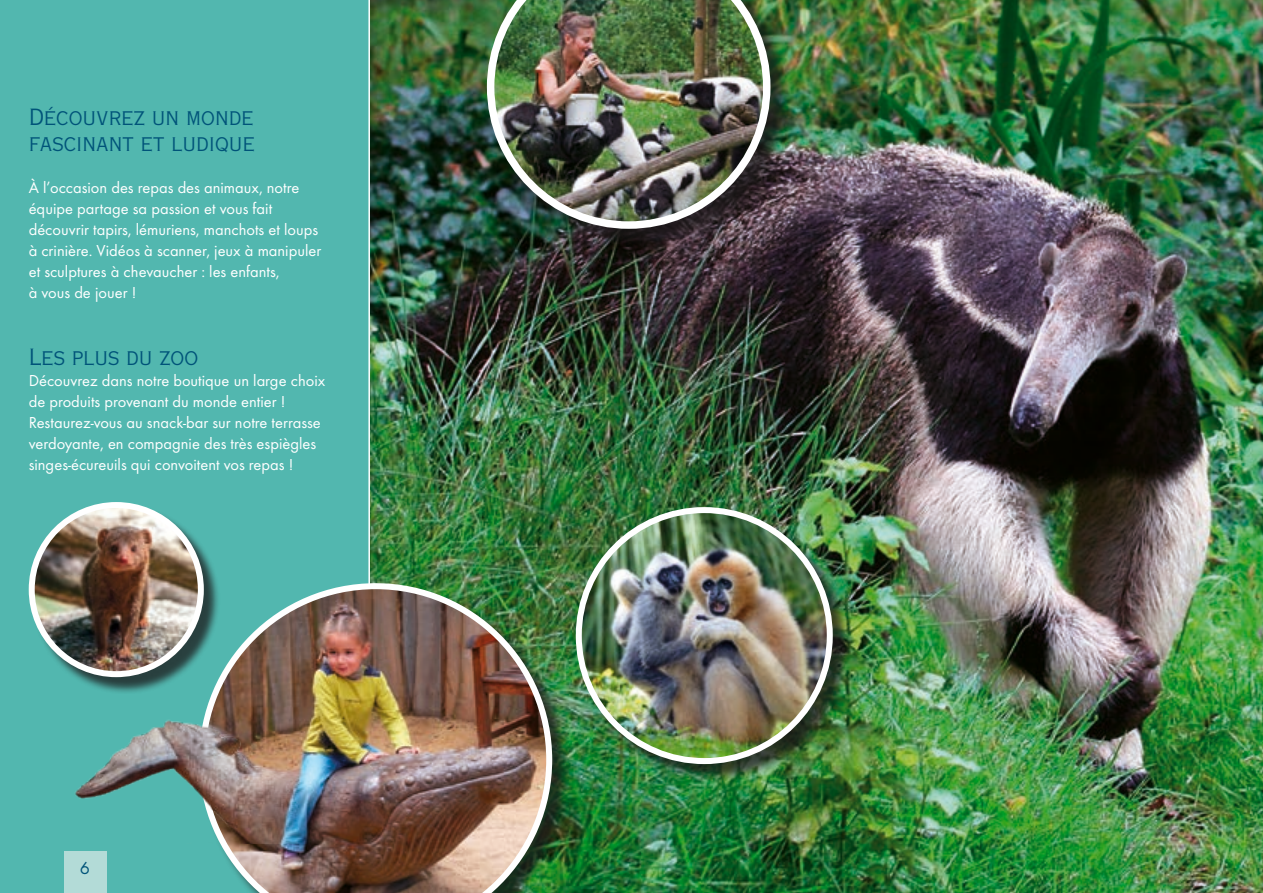
<style>
.page{position:relative;width:1263px;height:893px;background:#fff}
.page>*{position:absolute;margin:0;border:0;box-sizing:border-box;transform-origin:0 0}
.t1{font:22.5px/25.5px "Copperplate Twenty Nine AB";color:#005379}
.t2{font:18px "Futura T";color:#005379}
.t3{font:16.5px/21px "Futura T";color:#fff}
</style>
<div class="page">
<img style="left:384px;top:0;width:879px;height:893px">
<div style="left:0;top:0;width:384px;height:893px;background:#1b1819;opacity:.45"></div>
<div style="left:0;top:0;width:370px;height:893px;background:#52b7af"></div>
<div style="left:578px;top:509px;width:273px;height:274px;background:#1b1819;opacity:.75"></div>
<img style="left:579px;top:510px;width:251px;height:251px;border-radius:125px">
<div style="left:576px;top:507px;width:257px;height:257px;border:6px solid #fff;border-radius:50%"></div>
<div style="left:489px;top:0;width:302px;height:249px;background:#1b1819;opacity:.75"></div>
<img style="left:487px;top:0;width:283px;height:229px">
<div style="left:201px;top:585px;width:370px;height:308px;background:#1b1819;opacity:.75"></div>
<img style="left:199px;top:583px;width:353px;height:310px">
<div style="left:31px;top:504px;width:189px;height:190px;background:#1b1819;opacity:.75"></div>
<img style="left:32px;top:505px;width:169px;height:169px;border-radius:85px">
<div style="left:29px;top:502px;width:175px;height:175px;border:6px solid #fff;border-radius:50%"></div>
<img style="left:62px;top:588px;width:245px;height:255px">
<div style="left:64px;top:851px;width:42px;height:42px;background:#b3dbd7"></div>
<p class="t1" style="left:29px;top:105px;width:228px">Découvrez un monde fascinant et ludique</p>
<p class="t3" style="left:29px;top:177px;width:294px">À l’occasion des repas des animaux, notre équipe partage sa passion et vous fait découvrir tapirs, lémuriens, manchots et loups à crinière. Vidéos à scanner, jeux à manipuler et sculptures à chevaucher : les enfants,</p>
<p class="t3" style="left:29px;top:282px;width:109px">à vous de jouer !</p>
<p class="t1" style="left:29px;top:345px;width:171px">Les plus du zoo</p>
<p class="t3" style="left:29px;top:370px;width:298px">Découvrez dans notre boutique un large choix de produits provenant du monde entier !</p>
<p class="t3" style="left:29px;top:412px;width:294px">Restaurez-vous au snack-bar sur notre terrasse verdoyante, en compagnie des très espiègles singes-écureuils qui convoitent vos repas !</p>
<p class="t2" style="left:80px;top:857px;width:12px">6</p>
</div>
